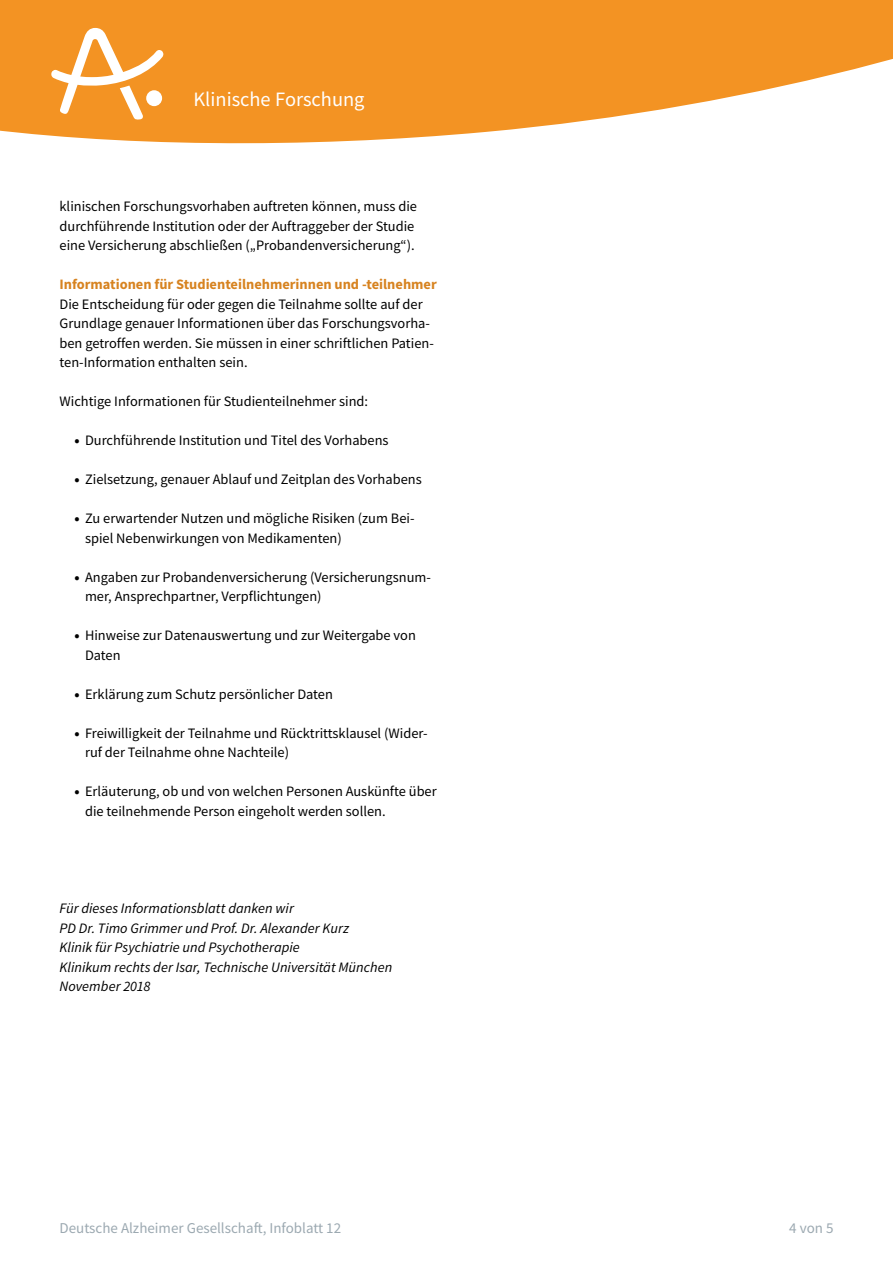
<style>
.page{position:relative;width:893px;height:1263px;background:#fff}
.page>*{position:absolute;margin:0;border:0;box-sizing:border-box;transform-origin:0 0}
.t1{font:20.4px "Source Sans Pro";color:#fff}
.t2{font:15px "Source Sans Pro";color:#9ca9b1}
.fließtext_ohne_3tren{font:14.4px/19.5px "Source Sans Pro";color:#000}
.autor_ohne{font:italic 14.4px "Source Sans Pro";color:#000}
.Zwischenüberschrift{font:700 14.4px "Source Sans Pro";color:#d78320}
.fließtext_ohne-Absta{font:14.4px "Source Sans Pro";color:#000}
.autor{font:italic 14.4px "Source Sans Pro";color:#000}
.s1{font-weight:900}
</style>
<div class="page">
<svg style="left:0;top:0;width:893px;height:143px;fill:#f39323"></svg>
<svg style="left:51px;top:28px;width:112px;height:92px"></svg>
<h1 class="t1" style="left:193px;top:87px;width:173px">Klinische Forschung</h1>
<p class="fließtext_ohne_3tren" style="left:60px;top:197px;width:359px">klinischen Forschungsvorhaben auftreten können, muss die durchführende Institution oder der Auftraggeber der Studie eine Versicherung abschließen („Probandenversicherung“).</p>
<p class="Zwischenüberschrift" style="left:60px;top:275px;width:379px">Informationen für Studienteilnehmerinnen und -teilnehmer</p>
<p class="fließtext_ohne_3tren" style="left:60px;top:294px;width:376px">Die Entscheidung für oder gegen die Teilnahme sollte auf der Grundlage genauer Informationen über das Forschungsvorha&shy;ben getroffen werden. Sie müssen in einer schriftlichen Patien&shy;ten-Information enthalten sein.</p>
<p class="fließtext_ohne-Absta" style="left:60px;top:392px;width:310px">Wichtige Informationen für Studienteilnehmer sind:</p>
<p class="fließtext_ohne_3tren" style="left:74px;top:431px;width:316px"><span class="s1">•</span> Durchführende Institution und Titel des Vorhabens</p>
<p class="fließtext_ohne_3tren" style="left:74px;top:470px;width:349px"><span class="s1">•</span> Zielsetzung, genauer Ablauf und Zeitplan des Vorhabens</p>
<p class="fließtext_ohne_3tren" style="left:85px;top:509px;width:331px;text-indent:-11px"><span class="s1">•</span> Zu erwartender Nutzen und mögliche Risiken (zum Bei&shy;spiel Nebenwirkungen von Medikamenten)</p>
<p class="fließtext_ohne_3tren" style="left:85px;top:567px;width:347px;text-indent:-11px"><span class="s1">•</span> Angaben zur Probandenversicherung (Versicherungsnum&shy;mer, Ansprechpartner, Verpflichtungen)</p>
<p class="fließtext_ohne_3tren" style="left:85px;top:626px;width:332px;text-indent:-11px"><span class="s1">•</span> Hinweise zur Datenauswertung und zur Weitergabe von<br>Daten</p>
<p class="fließtext_ohne_3tren" style="left:74px;top:684px;width:260px"><span class="s1">•</span> Erklärung zum Schutz persönlicher Daten</p>
<p class="fließtext_ohne_3tren" style="left:85px;top:723px;width:344px;text-indent:-11px"><span class="s1">•</span> Freiwilligkeit der Teilnahme und Rücktrittsklausel (Wider&shy;ruf der Teilnahme ohne Nachteile)</p>
<p class="fließtext_ohne_3tren" style="left:85px;top:782px;width:353px;text-indent:-11px"><span class="s1">•</span> Erläuterung, ob und von welchen Personen Auskünfte über die teilnehmende Person eingeholt werden sollen.</p>
<p class="autor" style="left:60px;top:899px;width:236px">Für dieses Informationsblatt danken wir</p>
<p class="autor_ohne" style="left:60px;top:919px;width:291px">PD Dr. Timo Grimmer und Prof. Dr. Alexander Kurz</p>
<p class="autor_ohne" style="left:60px;top:938px;width:242px">Klinik für Psychiatrie und Psychotherapie</p>
<p class="autor_ohne" style="left:60px;top:958px;width:334px">Klinikum rechts der Isar, Technische Universität München</p>
<p class="autor_ohne" style="left:60px;top:977px;width:92px">November 2018</p>
<p class="t2" style="left:60px;top:1219px;width:283px">Deutsche Alzheimer Gesellschaft, Infoblatt 12</p>
<p class="t2" style="left:789px;top:1219px;width:46px">4 von 5</p>
</div>
